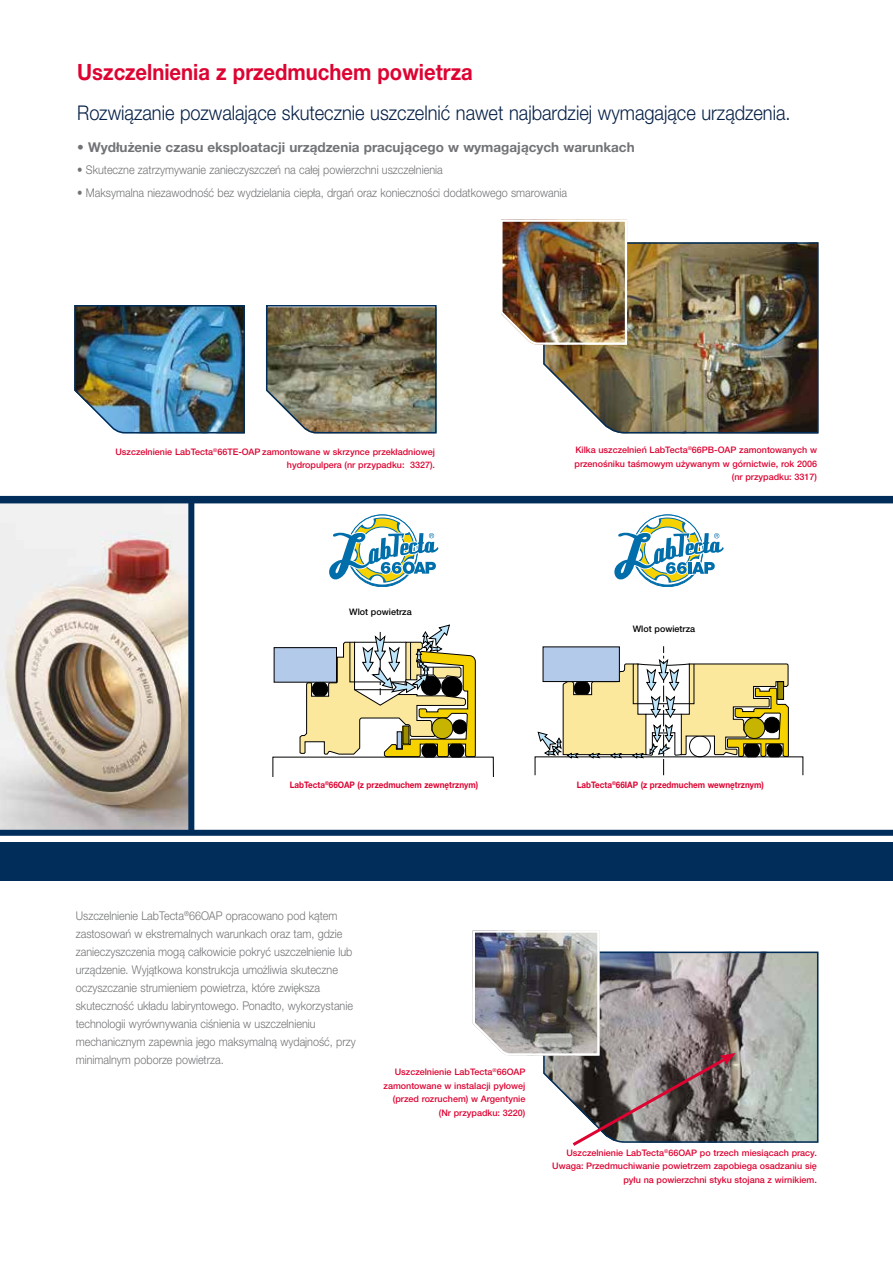
<style>
.page{position:relative;width:893px;height:1263px;background:#fff}
.page>*{position:absolute;margin:0;border:0;box-sizing:border-box;transform-origin:0 0}
.Headline__trans{font:700 22.5px "Helvetica Neue LTW1 G";color:#dd0432;scale:.9 1}
.Subline__trans{font:300 20.25px "Helvetica Neue LTW1 G";color:#062047;scale:.9 1}
.Body_copy_BULLETS__t{font:700 13.5px "Helvetica Neue LTW1 G";color:#717376}
.Body_copy__trans{font:300 12px/18px "Helvetica Neue LTW1 G";color:#717376;scale:.9 1}
.Body_copy_BULLETS__t-2{font:300 12px "Helvetica Neue LTW1 G";color:#717376;scale:.9 1}
.Caption_red__trans{font:500 9px/13.5px "Helvetica Neue LTW1 G";color:#dd0432;text-align:right}
.Caption_red__trans-2{font:700 9px "Helvetica Neue LTW1 G";color:#dd0432;scale:.9 1}
.Caption_small_black{font:500 9px "Helvetica Neue LTW1 G";color:#000}
</style>
<div class="page">
<img style="left:0;top:503px;width:188px;height:326px">
<svg style="left:537px;top:646px;width:252px;height:129px"></svg>
<svg style="left:272px;top:624px;width:222px;height:152px"></svg>
<svg style="left:736px;top:951px;width:83px;height:192px;background:#a4aca7"></svg>
<svg style="left:329px;top:514px;width:110px;height:73px"></svg>
<svg style="left:614px;top:514px;width:110px;height:73px"></svg>
<img style="left:472px;top:930px;width:264px;height:216px">
<img style="left:543px;top:242px;width:276px;height:192px">
<img style="left:501px;top:219px;width:127px;height:127px">
<img style="left:74px;top:305px;width:171px;height:129px">
<img style="left:266px;top:305px;width:171px;height:129px">
<div style="left:0;top:843px;width:893px;height:38px;background:#002d59"></div>
<div style="left:0;top:830px;width:893px;height:6px;background:#002d59"></div>
<div style="left:0;top:496px;width:893px;height:7px;background:#002d59"></div>
<div style="left:188px;top:500px;width:6px;height:333px;background:#002d59"></div>
<p class="Headline__trans" style="left:77px;top:58px;width:441px">Uszczelnienia z przedmuchem powietrza</p>
<p class="Subline__trans" style="left:77px;top:100px;width:794px">Rozwiązanie pozwalające skutecznie uszczelnić nawet najbardziej wymagające urządzenia.</p>
<p class="Body_copy_BULLETS__t" style="left:77px;top:139px;width:559px">• Wydłużenie czasu eksploatacji urządzenia pracującego w wymagających warunkach</p>
<p class="Body_copy_BULLETS__t-2" style="left:77px;top:163px;width:408px">• Skuteczne zatrzymywanie zanieczyszczeń na całej powierzchni uszczelnienia</p>
<p class="Body_copy_BULLETS__t-2" style="left:77px;top:185px;width:546px">• Maksymalna niezawodność bez wydzielania ciepła, drgań oraz konieczności dodatkowego smarowania</p>
<p class="Caption_red__trans" style="left:115px;top:445px;width:321px">Uszczelnienie LabTecta<sup>®</sup>66TE-OAP zamontowane w skrzynce przekładniowej hydropulpera (nr przypadku: 3327).</p>
<p class="Caption_small_black" style="left:349px;top:606px;width:64px">Wlot powietrza</p>
<p class="Caption_red__trans" style="left:575px;top:443px;width:244px">Kilka uszczelnień LabTecta<sup>®</sup>66PB-OAP zamontowanych w przenośniku taśmowym używanym w górnictwie, rok 2006 (nr przypadku: 3317)</p>
<p class="Caption_small_black" style="left:633px;top:623px;width:64px">Wlot powietrza</p>
<p class="Caption_red__trans-2" style="left:290px;top:779px;width:211px">LabTecta<sup>®</sup>66OAP (z przedmuchem zewnętrznym)</p>
<p class="Caption_red__trans-2" style="left:577px;top:779px;width:209px">LabTecta<sup>®</sup>66IAP (z przedmuchem wewnętrznym)</p>
<p class="Body_copy__trans" style="left:76px;top:907px;width:313px">Uszczelnienie LabTecta<sup>®</sup>66OAP opracowano pod kątem zastosowań w ekstremalnych warunkach oraz tam, gdzie zanieczyszczenia mogą całkowicie pokryć uszczelnienie lub urządzenie. Wyjątkowa konstrukcja umożliwia skuteczne oczyszczanie strumieniem powietrza, które zwiększa skuteczność układu labiryntowego. Ponadto, wykorzystanie technologii wyrównywania ciśnienia w uszczelnieniu mechanicznym zapewnia jego maksymalną wydajność, przy minimalnym poborze powietrza.</p>
<p class="Caption_red__trans" style="left:383px;top:1065px;width:143px">Uszczelnienie LabTecta<sup>®</sup>66OAP zamontowane w instalacji pyłowej (przed rozruchem) w Argentynie (Nr przypadku: 3220)</p>
<p class="Caption_red__trans" style="left:552px;top:1145px;width:266px">Uszczelnienie LabTecta<sup>®</sup>66OAP po trzech miesiącach pracy.<br>Uwaga: Przedmuchiwanie powietrzem zapobiega osadzaniu się pyłu na powierzchni styku stojana z wirnikiem.</p>
</div>
